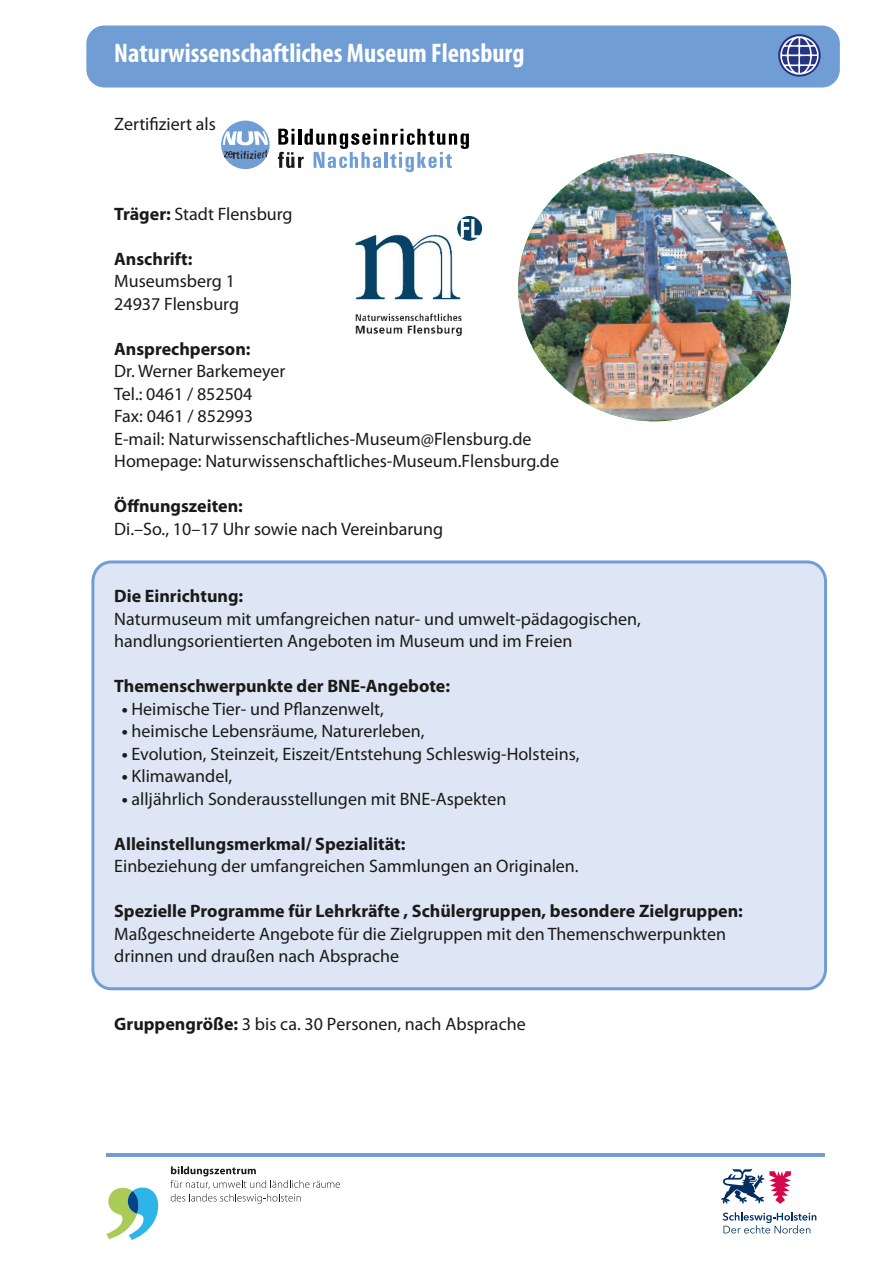
<style>
.page{position:relative;width:893px;height:1263px;background:#fff}
.page>*{position:absolute;margin:0;border:0;box-sizing:border-box;transform-origin:0 0}
.t1{font:700 condensed 27px "Myriad Pro";color:#fff}
.t2{font:18px/22.5px "Myriad Pro";color:#1a1a18}
.t3{font:700 18px "Myriad Pro";color:#1a1a18}
.s1{font-weight:700}
</style>
<div class="page">
<div style="left:86px;top:26px;width:754px;height:62px;background:#6f9dd4;border-radius:18px"></div>
<div style="left:91px;top:560px;width:736px;height:430px;background:#dee6f5;border:3px solid #6f9dd4;border-radius:19px"></div>
<hr style="left:106px;top:1153px;width:719px;height:3px;background:#6f9dd4">
<img style="left:518px;top:153px;width:273px;height:269px">
<svg style="left:171px;top:1166px;width:169px;height:38px"></svg>
<svg style="left:106px;top:1187px;width:52px;height:53px"></svg>
<svg style="left:723px;top:1212px;width:93px;height:21px"></svg>
<svg style="left:721px;top:1169px;width:70px;height:35px"></svg>
<svg style="left:778px;top:34px;width:43px;height:43px"></svg>
<svg style="left:780px;top:36px;width:38px;height:39px"></svg>
<div style="left:221px;top:121px;width:49px;height:48px;background:#6f9dd4;border-radius:50%"></div>
<svg style="left:223px;top:131px;width:45px;height:27px"></svg>
<img style="left:236px;top:149px;width:31px;height:10px">
<svg style="left:278px;top:129px;width:191px;height:43px"></svg>
<img style="left:355px;top:216px;width:126px;height:119px">
<h1 class="t1" style="left:114px;top:42px;width:412px">Naturwissenschaftliches Museum Flensburg</h1>
<p class="t2" style="left:114px;top:114px;width:103px">Zertifiziert als</p>
<p class="t2" style="left:114px;top:204px;width:180px"><span class="s1">Träger:</span> Stadt Flensburg</p>
<p class="t3" style="left:114px;top:251px;width:80px">Anschrift:</p>
<p class="t2" style="left:114px;top:271px;width:126px">Museumsberg 1<br>24937 Flensburg</p>
<p class="t3" style="left:114px;top:341px;width:138px">Ansprechperson:</p>
<p class="t2" style="left:114px;top:361px;width:446px">Dr. Werner Barkemeyer<br>Tel.: 0461 / 852504<br>Fax: 0461 / 852993<br>E-mail: Naturwissenschaftliches-Museum@Flensburg.de Homepage: Naturwissenschaftliches-Museum.Flensburg.de</p>
<p class="t3" style="left:114px;top:499px;width:130px">Öffnungszeiten:</p>
<p class="t2" style="left:114px;top:519px;width:330px">Di.–So., 10–17 Uhr sowie nach Vereinbarung</p>
<p class="t3" style="left:114px;top:589px;width:131px">Die Einrichtung:</p>
<p class="t2" style="left:114px;top:609px;width:528px">Naturmuseum mit umfangreichen natur- und umwelt-pädagogischen, handlungsorientierten Angeboten im Museum und im Freien</p>
<p class="t3" style="left:114px;top:679px;width:337px">Themenschwerpunkte der BNE-Angebote:</p>
<p class="t2" style="left:122px;top:699px;width:264px"><span class="s1">•</span> Heimische Tier- und Pflanzenwelt,</p>
<p class="t2" style="left:122px;top:721px;width:304px"><span class="s1">•</span> heimische Lebensräume, Naturerleben,</p>
<p class="t2" style="left:122px;top:744px;width:459px"><span class="s1">•</span> Evolution, Steinzeit, Eiszeit/Entstehung Schleswig-Holsteins,</p>
<p class="t2" style="left:122px;top:766px;width:112px"><span class="s1">•</span> Klimawandel,</p>
<p class="t2" style="left:122px;top:789px;width:386px"><span class="s1">•</span> alljährlich Sonderausstellungen mit BNE-Aspekten</p>
<p class="t3" style="left:114px;top:836px;width:293px">Alleinstellungsmerkmal/ Spezialität:</p>
<p class="t2" style="left:114px;top:856px;width:466px">Einbeziehung der umfangreichen Sammlungen an Originalen.</p>
<p class="t3" style="left:114px;top:904px;width:630px">Spezielle Programme für Lehrkräfte , Schülergruppen, besondere Zielgruppen:</p>
<p class="t2" style="left:114px;top:924px;width:613px">Maßgeschneiderte Angebote für die Zielgruppen mit den Themenschwerpunkten drinnen und draußen nach Absprache</p>
<p class="t2" style="left:114px;top:1014px;width:413px"><span class="s1">Gruppengröße:</span> 3 bis ca. 30 Personen, nach Absprache</p>
</div>
